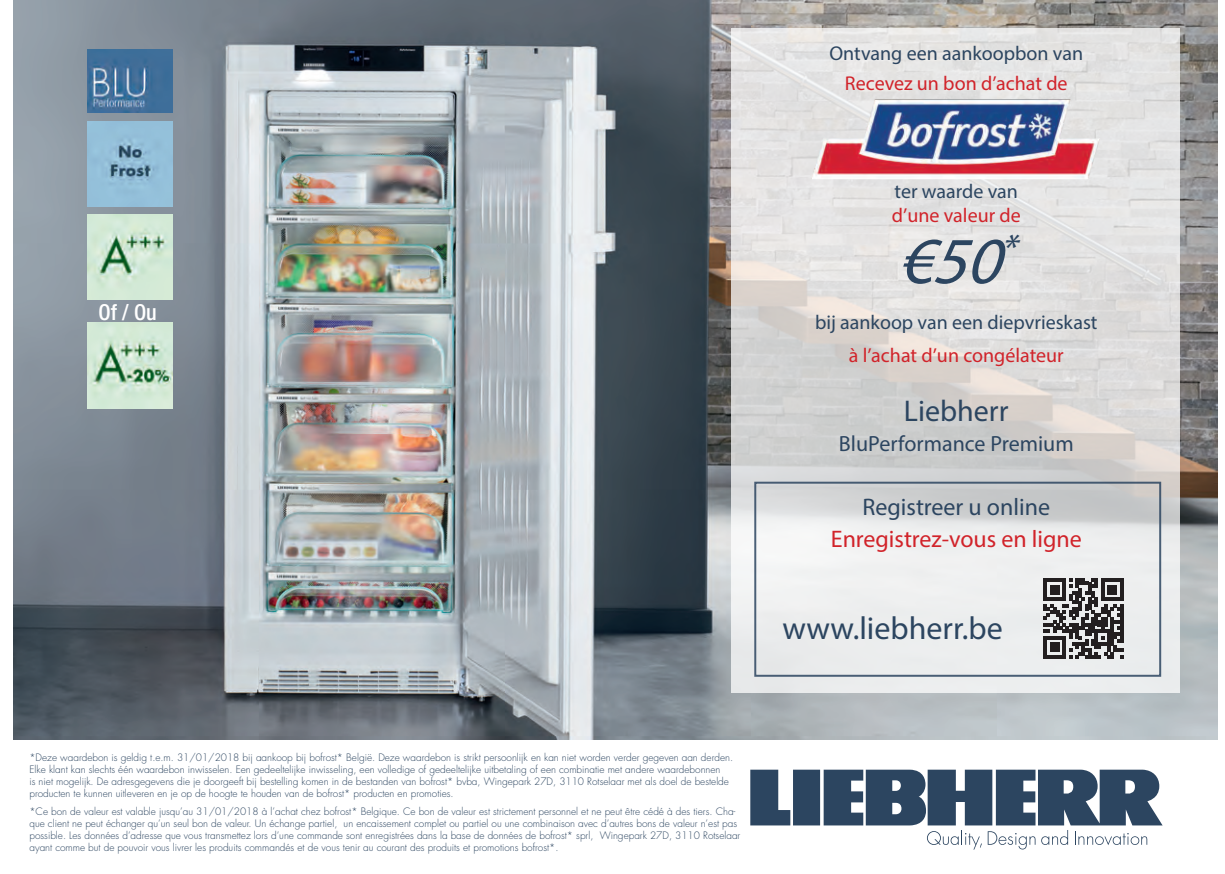
<style>
.page{position:relative;width:1225px;height:874px;background:#fff}
.page>*{position:absolute;margin:0;border:0;box-sizing:border-box;transform-origin:0 0}
.t1{font:italic 66px "Myriad Pro";color:#2c4560}
.t2{font:32px "Myriad Pro";color:#2c4560}
.t3{font:30px "Myriad Pro";color:#2c4560}
.t4{font:24px "Myriad Pro";color:#d1232a}
.t5{font:24px "Myriad Pro";color:#2c4560}
.t6{font:22px "Myriad Pro";color:#2c4560}
.t7{font:500 condensed 22px "Helvetica Neue LT Std";color:#fff}
.t8{font:20px "Myriad Pro";color:#2c4560}
.t9{font:20px "Myriad Pro";color:#d1232a}
.t10{font:300 10px/12px "Futura Std";color:#2c4560}
</style>
<div class="page">
<svg style="left:750px;top:769px;width:412px;height:80px"></svg>
<img style="left:13px;top:0;width:1204px;height:738px">
<svg style="left:731px;top:28px;width:448px;height:664px;background:#e0e0df"></svg>
<img style="left:802px;top:89px;width:306px;height:99px">
<svg style="left:1043px;top:578px;width:80px;height:80px;background:#6f6e6e"></svg>
<div style="left:754px;top:481px;width:407px;height:195px;border:2px solid #2c4560"></div>
<img style="left:88px;top:50px;width:85px;height:62px">
<img style="left:88px;top:122px;width:85px;height:85px">
<img style="left:88px;top:214px;width:85px;height:85px">
<img style="left:88px;top:323px;width:85px;height:85px">
<h3 class="t7" style="left:99px;top:299px;width:60px">Of / Ou</h3>
<h3 class="t8" style="left:829px;top:41px;width:255px">Ontvang een aankoopbon van</h3>
<h3 class="t9" style="left:845px;top:71px;width:224px">Recevez un bon d’achat de</h3>
<h3 class="t8" style="left:894px;top:179px;width:125px">ter waarde van</h3>
<h3 class="t9" style="left:892px;top:203px;width:130px">d’une valeur de</h3>
<h1 class="t1" style="left:897px;top:220px;width:133px">€50<sup>*</sup></h1>
<h3 class="t8" style="left:815px;top:309px;width:284px">bij aankoop van een diepvrieskast</h3>
<h3 class="t9" style="left:848px;top:343px;width:217px">à l’achat d’un congélateur</h3>
<h3 class="t3" style="left:904px;top:392px;width:106px">Liebherr</h3>
<h3 class="t6" style="left:839px;top:429px;width:236px">BluPerformance Premium</h3>
<h3 class="t5" style="left:862px;top:491px;width:189px">Registreer u online</h3>
<h3 class="t4" style="left:831px;top:523px;width:252px">Enregistrez-vous en ligne</h3>
<h2 class="t2" style="left:782px;top:608px;width:222px">www.liebherr.be</h2>
<p class="t10" style="left:29px;top:751px;width:705px">*Deze waardebon is geldig t.e.m. 31/01/2018 bij aankoop bij bofrost* België. Deze waardebon is strikt persoonlijk en kan niet worden verder gegeven aan derden.<br>Elke klant kan slechts één waardebon inwisselen. Een gedeeltelijke inwisseling, een volledige of gedeeltelijke uitbetaling of een combinatie met andere waardebonnen<br>is niet mogelijk. De adresgegevens die je doorgeeft bij bestelling komen in de bestanden van bofrost* bvba, Wingepark 27D, 3110 Rotselaar met als doel de bestelde producten te kunnen uitleveren en je op de hoogte te houden van de bofrost* producten en promoties.</p>
<p class="t10" style="left:29px;top:805px;width:712px">*Ce bon de valeur est valable jusqu’au 31/01/2018 à l’achat chez bofrost* Belgique. Ce bon de valeur est strictement personnel et ne peut être cédé à des tiers. Cha&shy;que client ne peut échanger qu’un seul bon de valeur. Un échange partiel, un encaissement complet ou partiel ou une combinaison avec d’autres bons de valeur n’est pas possible. Les données d’adresse que vous transmettez lors d’une commande sont enregistrées dans la base de données de bofrost* sprl, Wingepark 27D, 3110 Rotselaar ayant comme but de pouvoir vous livrer les produits commandés et de vous tenir au courant des produits et promotions bofrost*.</p>
</div>
